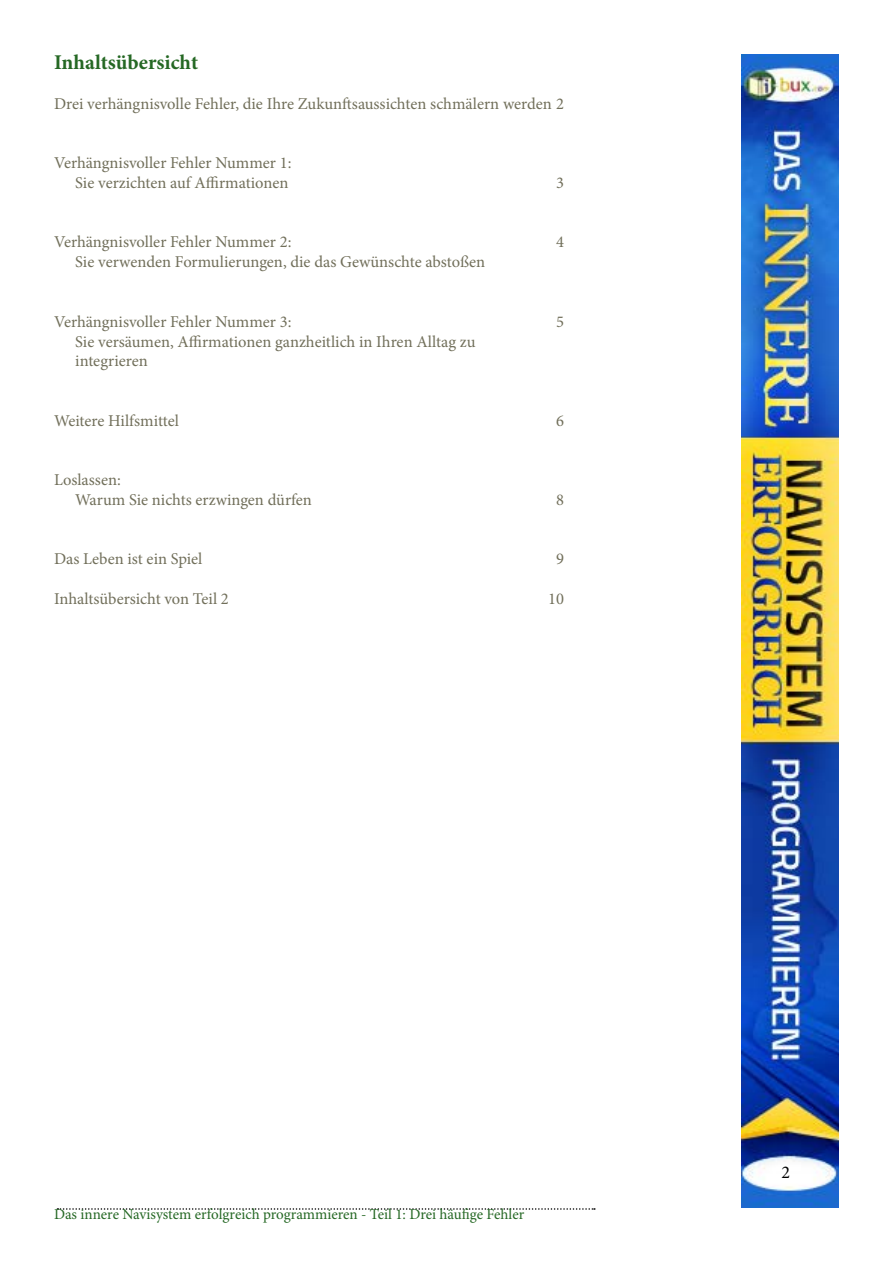
<style>
.page{position:relative;width:893px;height:1263px;background:#fff}
.page>*{position:absolute;margin:0;border:0;box-sizing:border-box;transform-origin:0 0}
.t1{font:700 21px "Minion Pro";color:#256824}
.t2{font:18px "Minion Pro";color:#000}
.t3{font:16.5px/19.8px "Minion Pro";color:#716f5a}
.t4{font:15px "Minion Pro";color:#256824}
</style>
<div class="page">
<svg style="left:57px;top:1208px;width:538px;height:2px"></svg>
<img style="left:741px;top:54px;width:98px;height:1153px">
<p class="t1" style="left:54px;top:48px;width:146px">Inhaltsübersicht</p>
<p class="t3" style="left:54px;top:94px;width:511px">Drei verhängnisvolle Fehler, die Ihre Zukunftsaussichten schmälern werden 2</p>
<p class="t3" style="left:54px;top:153px;width:239px;text-align:right">Verhängnisvoller Fehler Nummer 1:<br>Sie verzichten auf Affirmationen</p>
<p class="t3" style="left:556px;top:173px;width:9px">3</p>
<p class="t3" style="left:54px;top:232px;width:239px">Verhängnisvoller Fehler Nummer 2:</p>
<p class="t3" style="left:556px;top:232px;width:9px">4</p>
<p class="t3" style="left:75px;top:252px;width:411px">Sie verwenden Formulierungen, die das Gewünschte abstoßen</p>
<p class="t3" style="left:54px;top:312px;width:239px">Verhängnisvoller Fehler Nummer 3:</p>
<p class="t3" style="left:556px;top:312px;width:9px">5</p>
<p class="t3" style="left:75px;top:331px;width:402px">Sie versäumen, Affirmationen ganzheitlich in Ihren Alltag zu integrieren</p>
<p class="t3" style="left:54px;top:411px;width:126px">Weitere Hilfsmittel</p>
<p class="t3" style="left:556px;top:411px;width:9px">6</p>
<p class="t3" style="left:75px;top:470px;width:238px;text-indent:-21px">Loslassen:<br>Warum Sie nichts erzwingen dürfen</p>
<p class="t3" style="left:556px;top:490px;width:9px">8</p>
<p class="t3" style="left:54px;top:549px;width:150px">Das Leben ist ein Spiel</p>
<p class="t3" style="left:556px;top:549px;width:9px">9</p>
<p class="t3" style="left:54px;top:589px;width:176px">Inhaltsübersicht von Teil 2</p>
<p class="t3" style="left:548px;top:589px;width:17px">10</p>
<p class="t4" style="left:54px;top:1204px;width:472px">Das innere Navisystem erfolgreich programmieren - Teil 1: Drei häufige Fehler</p>
<p class="t2" style="left:782px;top:1160px;width:10px">2</p>
</div>
